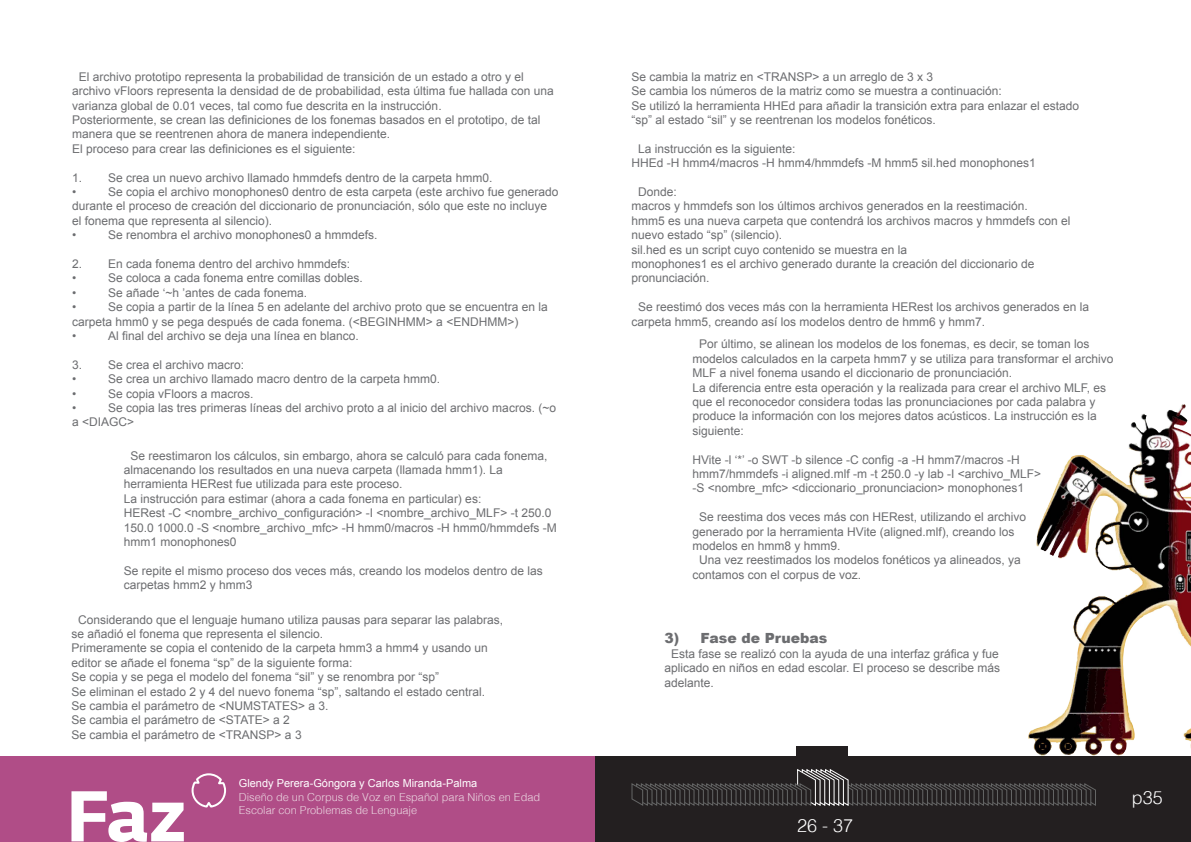
<style>
.page{position:relative;width:1191px;height:842px;background:#fff}
.page>*{position:absolute;margin:0;border:0;box-sizing:border-box;transform-origin:0 0}
.Número_de_Pagina{font:300 18px "Helv";color:#fff}
.t1{font:900 14px "Arial";color:#6c6d70}
.t2{font:12px/14.4px "Arial";color:#6c6d70}
.Texto{font:300 11px/13.2px "Helv";color:#ead5e0}
.Texto-2{font:11px "Arial";color:#fff}
</style>
<div class="page">
<div style="left:0;top:757px;width:595px;height:85px;background:#b04d87"></div>
<svg style="left:71px;top:791px;width:113px;height:51px"></svg>
<svg style="left:191px;top:773px;width:36px;height:35px"></svg>
<div style="left:595px;top:757px;width:596px;height:85px;background:#231f20"></div>
<div style="left:796px;top:746px;width:52px;height:21px;background:#231f20"></div>
<img style="left:1028px;top:404px;width:163px;height:352px">
<svg style="left:631px;top:769px;width:465px;height:37px"></svg>
<p class="t2" style="left:72px;top:69px;width:483px;text-indent:7px">El archivo prototipo representa la probabilidad de transición de un estado a otro y el archivo vFloors representa la densidad de de probabilidad, esta última fue hallada con una varianza global de 0.01 veces, tal como fue descrita en la instrucción.</p>
<p class="t2" style="left:72px;top:113px;width:470px">Posteriormente, se crean las definiciones de los fonemas basados en el prototipo, de tal manera que se reentrenen ahora de manera independiente.</p>
<p class="t2" style="left:72px;top:141px;width:285px">El proceso para crear las definiciones es el siguiente:</p>
<p class="t2" style="left:72px;top:170px;width:422px">1. Se crea un nuevo archivo llamado hmmdefs dentro de la carpeta hmm0.</p>
<p class="t2" style="left:72px;top:185px;width:6px">•</p>
<p class="t2" style="left:72px;top:185px;width:488px;text-indent:36px">Se copia el archivo monophones0 dentro de esta carpeta (este archivo fue generado durante el proceso de creación del diccionario de pronunciación, sólo que este no incluye el fonema que representa al silencio).</p>
<p class="t2" style="left:72px;top:228px;width:6px">•</p>
<p class="t2" style="left:108px;top:228px;width:271px">Se renombra el archivo monophones0 a hmmdefs.</p>
<p class="t2" style="left:72px;top:257px;width:280px">2. En cada fonema dentro del archivo hmmdefs:</p>
<p class="t2" style="left:72px;top:271px;width:6px">•</p>
<p class="t2" style="left:108px;top:271px;width:256px">Se coloca a cada fonema entre comillas dobles.</p>
<p class="t2" style="left:72px;top:285px;width:6px">•</p>
<p class="t2" style="left:108px;top:285px;width:201px">Se añade ‘~h ’antes de cada fonema.</p>
<p class="t2" style="left:72px;top:300px;width:6px">•</p>
<p class="t2" style="left:72px;top:300px;width:477px;text-indent:36px">Se copia a partir de la línea 5 en adelante del archivo proto que se encuentra en la carpeta hmm0 y se pega después de cada fonema. (&lt;BEGINHMM&gt; a &lt;ENDHMM&gt;)</p>
<p class="t2" style="left:72px;top:329px;width:6px">•</p>
<p class="t2" style="left:108px;top:329px;width:252px">Al final del archivo se deja una línea en blanco.</p>
<p class="t2" style="left:72px;top:357px;width:174px">3. Se crea el archivo macro:</p>
<p class="t2" style="left:72px;top:372px;width:6px">•</p>
<p class="t2" style="left:108px;top:372px;width:334px">Se crea un archivo llamado macro dentro de la carpeta hmm0.</p>
<p class="t2" style="left:72px;top:386px;width:6px">•</p>
<p class="t2" style="left:108px;top:386px;width:147px">Se copia vFloors a macros.</p>
<p class="t2" style="left:72px;top:401px;width:6px">•</p>
<p class="t2" style="left:72px;top:401px;width:485px;text-indent:36px">Se copia las tres primeras líneas del archivo proto a al inicio del archivo macros. (~o a &lt;DIAGC&gt;</p>
<p class="t2" style="left:124px;top:448px;width:425px;text-indent:7px">Se reestimaron los cálculos, sin embargo, ahora se calculó para cada fonema, almacenando los resultados en una nueva carpeta (llamada hmm1). La herramienta HERest fue utilizada para este proceso.</p>
<p class="t2" style="left:124px;top:491px;width:359px">La instrucción para estimar (ahora a cada fonema en particular) es:</p>
<p class="t2" style="left:124px;top:506px;width:434px">HERest -C &lt;nombre_archivo_configuración&gt; -I &lt;nombre_archivo_MLF&gt; -t 250.0<br>150.0 1000.0 -S &lt;nombre_archivo_mfc&gt; -H hmm0/macros -H hmm0/hmmdefs -M hmm1 monophones0</p>
<p class="t2" style="left:124px;top:563px;width:420px">Se repite el mismo proceso dos veces más, creando los modelos dentro de las carpetas hmm2 y hmm3</p>
<p class="t2" style="left:71px;top:612px;width:433px;text-indent:7px">Considerando que el lenguaje humano utiliza pausas para separar las palabras, se añadió el fonema que representa el silencio.</p>
<p class="t2" style="left:71px;top:641px;width:418px">Primeramente se copia el contenido de la carpeta hmm3 a hmm4 y usando un editor se añade el fonema “sp” de la siguiente forma:</p>
<p class="t2" style="left:71px;top:670px;width:369px">Se copia y se pega el modelo del fonema “sil” y se renombra por “sp”</p>
<p class="t2" style="left:71px;top:684px;width:415px">Se eliminan el estado 2 y 4 del nuevo fonema “sp”, saltando el estado central.</p>
<p class="t2" style="left:71px;top:699px;width:259px">Se cambia el parámetro de &lt;NUMSTATES&gt; a 3.</p>
<p class="t2" style="left:71px;top:713px;width:220px">Se cambia el parámetro de &lt;STATE&gt; a 2</p>
<p class="t2" style="left:71px;top:727px;width:232px">Se cambia el parámetro de &lt;TRANSP&gt; a 3</p>
<p class="t2" style="left:631px;top:69px;width:303px">Se cambia la matriz en &lt;TRANSP&gt; a un arreglo de 3 x 3</p>
<p class="t2" style="left:631px;top:84px;width:372px">Se cambia los números de la matriz como se muestra a continuación:</p>
<p class="t2" style="left:631px;top:98px;width:449px">Se utilizó la herramienta HHEd para añadir la transición extra para enlazar el estado “sp” al estado “sil” y se reentrenan los modelos fonéticos.</p>
<p class="t2" style="left:638px;top:141px;width:159px">La instrucción es la siguiente:</p>
<p class="t2" style="left:631px;top:156px;width:406px">HHEd -H hmm4/macros -H hmm4/hmmdefs -M hmm5 sil.hed monophones1</p>
<p class="t2" style="left:638px;top:185px;width:40px">Donde:</p>
<p class="t2" style="left:631px;top:199px;width:398px">macros y hmmdefs son los últimos archivos generados en la reestimación.</p>
<p class="t2" style="left:631px;top:213px;width:440px">hmm5 es una nueva carpeta que contendrá los archivos macros y hmmdefs con el nuevo estado “sp” (silencio).</p>
<p class="t2" style="left:631px;top:242px;width:277px">sil.hed es un script cuyo contenido se muestra en la</p>
<p class="t2" style="left:631px;top:257px;width:404px">monophones1 es el archivo generado durante la creación del diccionario de pronunciación.</p>
<p class="t2" style="left:631px;top:300px;width:459px;text-indent:7px">Se reestimó dos veces más con la herramienta HERest los archivos generados en la carpeta hmm5, creando así los modelos dentro de hmm6 y hmm7.</p>
<p class="t2" style="left:692px;top:337px;width:422px;text-indent:7px">Por último, se alinean los modelos de los fonemas, es decir, se toman los modelos calculados en la carpeta hmm7 y se utiliza para transformar el archivo<br>MLF a nivel fonema usando el diccionario de pronunciación.</p>
<p class="t2" style="left:692px;top:380px;width:415px">La diferencia entre esta operación y la realizada para crear el archivo MLF, es que el reconocedor considera todas las pronunciaciones por cada palabra y produce la información con los mejores datos acústicos. La instrucción es la siguiente:</p>
<p class="t2" style="left:692px;top:452px;width:350px">HVite -l ‘*’ -o SWT -b silence -C config -a -H hmm7/macros -H hmm7/hmmdefs -i aligned.mlf -m -t 250.0 -y lab -I &lt;archivo_MLF&gt; -S &lt;nombre_mfc&gt; &lt;diccionario_pronunciacion&gt; monophones1</p>
<p class="t2" style="left:692px;top:510px;width:335px;text-indent:7px">Se reestima dos veces más con HERest, utilizando el archivo generado por la herramienta HVite (aligned.mlf), creando los modelos en hmm8 y hmm9.</p>
<p class="t2" style="left:692px;top:553px;width:330px;text-indent:7px">Una vez reestimados los modelos fonéticos ya alineados, ya contamos con el corpus de voz.</p>
<p class="t1" style="left:664px;top:628px;width:164px">3) Fase de Pruebas</p>
<p class="t2" style="left:664px;top:646px;width:337px;text-align:justify;text-indent:7px">Esta fase se realizó con la ayuda de una interfaz gráfica y fue aplicado en niños en edad escolar. El proceso se describe más adelante.</p>
<p class="Texto-2" style="left:239px;top:776px;width:240px">Glendy Perera-Góngora y Carlos Miranda-Palma</p>
<p class="Texto" style="left:239px;top:790px;width:303px">Diseño de un Corpus de Voz en Español para Niños en Edad<br>Escolar con Problemas de Lenguaje</p>
<p class="Número_de_Pagina" style="left:1132px;top:786px;width:33px">p35</p>
<p class="Número_de_Pagina" style="left:797px;top:814px;width:58px">26 - 37</p>
</div>
